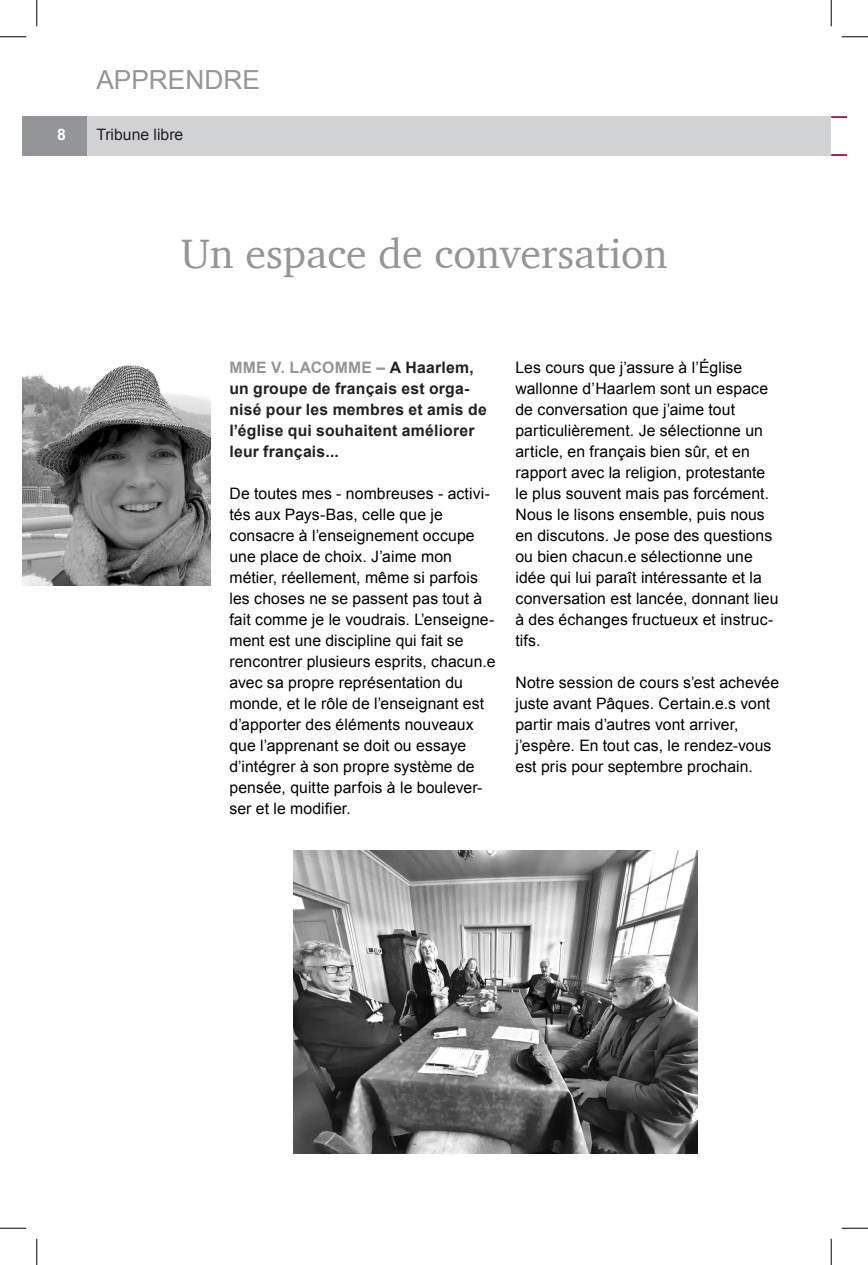
<style>
.page{position:relative;width:868px;height:1265px;background:#fff}
.page>*{position:absolute;margin:0;border:0;box-sizing:border-box;transform-origin:0 0}
.t1{font:42px "Charter";color:#939598}
.HAUT_DE_PAGE_Titre{font:26.25px "Arial";color:#939598}
.ARTICLE_Texte{font:15.75px/21px "Arial";letter-spacing:.005em;color:#000}
.ARTICLE_Chapeau{font:700 15.75px/21px "Arial";letter-spacing:.015em;color:#231f20}
.HAUT_DE_PAGE_Sous-ti{font:15.75px "Arial";color:#231f20}
.HAUT_DE_PAGE_Numéro{font:700 15.75px "Arial";color:#fff}
.s1{color:#939598}
</style>
<div class="page">
<div style="left:37px;top:116px;width:793px;height:40px;background:#d1d2d4"></div>
<div style="left:22px;top:116px;width:64px;height:40px;background:#939598"></div>
<svg style="left:830px;top:116px;width:15px;height:2px"></svg>
<svg style="left:830px;top:154px;width:15px;height:2px"></svg>
<img style="left:22px;top:365px;width:188px;height:220px">
<img style="left:293px;top:850px;width:404px;height:303px">
<svg style="left:0;top:36px;width:26px;height:1px"></svg>
<svg style="left:841px;top:36px;width:26px;height:1px"></svg>
<svg style="left:0;top:1227px;width:26px;height:1px"></svg>
<svg style="left:841px;top:1227px;width:26px;height:1px"></svg>
<svg style="left:36px;top:0;width:1px;height:26px"></svg>
<svg style="left:36px;top:1238px;width:1px;height:26px"></svg>
<svg style="left:830px;top:0;width:1px;height:26px"></svg>
<svg style="left:830px;top:1238px;width:1px;height:26px"></svg>
<p class="HAUT_DE_PAGE_Titre" style="left:96px;top:63px;width:165px">APPRENDRE</p>
<p class="HAUT_DE_PAGE_Numéro" style="left:57px;top:124px;width:10px">8</p>
<p class="HAUT_DE_PAGE_Sous-ti" style="left:96px;top:124px;width:88px">Tribune libre</p>
<p class="t1" style="left:181px;top:217px;width:488px">Un espace de conversation</p>
<p class="ARTICLE_Chapeau" style="left:229px;top:357px;width:259px"><span class="s1">MME V. LACOMME –</span> A Haarlem, un groupe de français est orga&shy;nisé pour les membres et amis de l’église qui souhaitent améliorer leur français...</p>
<p class="ARTICLE_Texte" style="left:229px;top:483px;width:267px">De toutes mes - nombreuses - activi&shy;tés aux Pays-Bas, celle que je consacre à l’enseignement occupe une place de choix. J’aime mon métier, réellement, même si parfois les choses ne se passent pas tout à fait comme je le voudrais. L’enseigne&shy;ment est une discipline qui fait se rencontrer plusieurs esprits, chacun.e avec sa propre représentation du monde, et le rôle de l’enseignant est d’apporter des éléments nouveaux que l’apprenant se doit ou essaye d’intégrer à son propre système de pensée, quitte parfois à le boulever&shy;ser et le modifier.</p>
<p class="ARTICLE_Texte" style="left:515px;top:357px;width:264px">Les cours que j’assure à l’Église wallonne d’Haarlem sont un espace de conversation que j’aime tout particulièrement. Je sélectionne un article, en français bien sûr, et en rapport avec la religion, protestante le plus souvent mais pas forcément.<br>Nous le lisons ensemble, puis nous en discutons. Je pose des questions ou bien chacun.e sélectionne une idée qui lui paraît intéressante et la conversation est lancée, donnant lieu à des échanges fructueux et instruc&shy;tifs.</p>
<p class="ARTICLE_Texte" style="left:515px;top:672px;width:265px">Notre session de cours s’est achevée juste avant Pâques. Certain.e.s vont partir mais d’autres vont arriver, j’espère. En tout cas, le rendez-vous est pris pour septembre prochain.</p>
</div>
